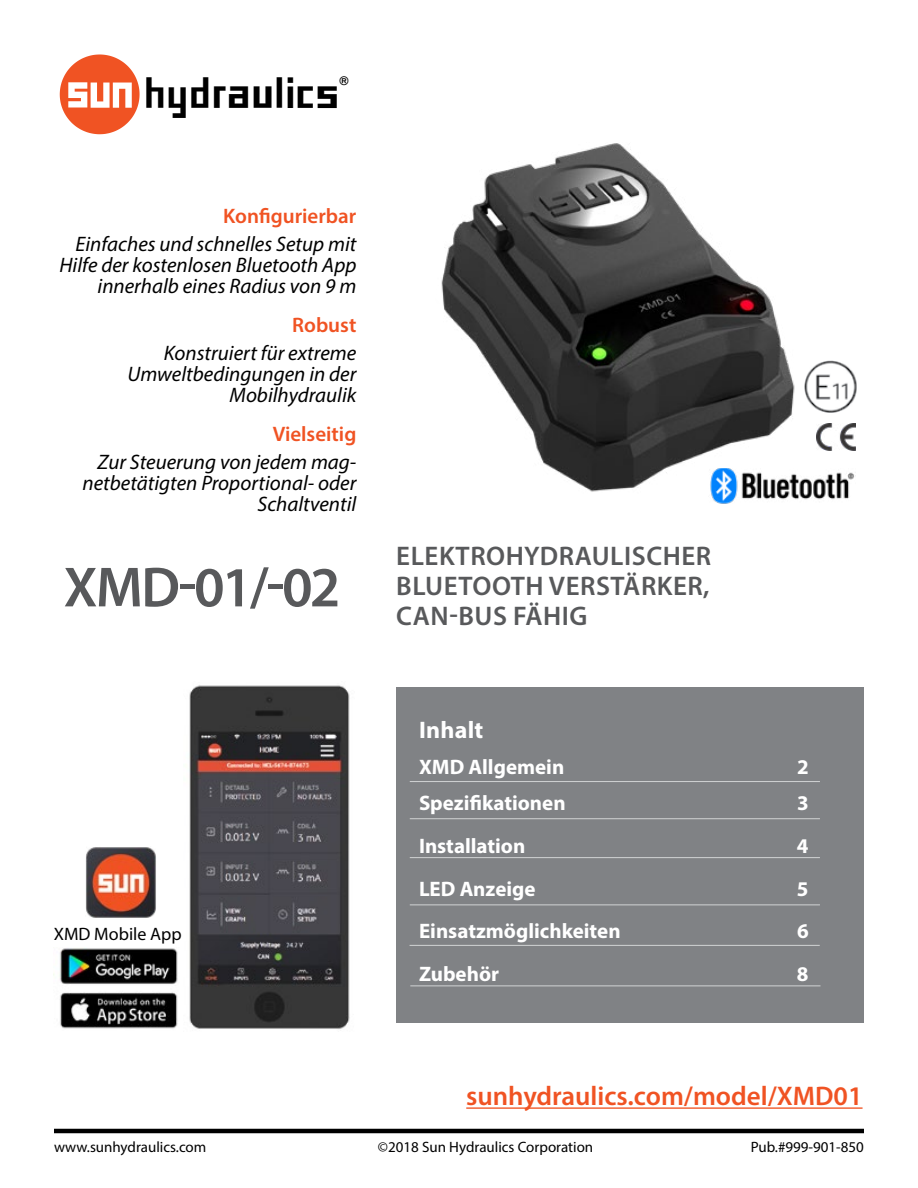
<style>
.page{position:relative;width:918px;height:1188px;background:#fff}
.page>*{position:absolute;margin:0;border:0;box-sizing:border-box;transform-origin:0 0}
.t1{font:600 57px "Myriad Pro";letter-spacing:-.04em;color:#58595b}
.t2{font:44.25px "Sunhyd 3 d";letter-spacing:.03em;color:#000}
.t3{font:600 27px/30px "Myriad Pro";letter-spacing:.02em;color:#58595b;text-align:justify}
.t4{font:600 27px "Myriad Pro";color:#f05323}
.t5{font:700 24px "Myriad Pro";letter-spacing:.01em;color:#fff}
.t6{font:italic 21px/21px "Myriad Pro";color:#000;text-align:right}
.t7{font:700 21px "Myriad Pro";color:#fff}
.t8{font:600 21px "Myriad Pro";color:#f05323}
.t9{font:18px "Myriad Pro";color:#000}
.t10{font:15px "Myriad Pro";color:#000}
.t11{font:500 12.75px "Franklin Gothic";color:#000}
</style>
<div class="page">
<div style="left:396px;top:687px;width:468px;height:336px;background:#808285"></div>
<hr style="left:54px;top:1129px;width:810px;height:4px;background:#000">
<img style="left:189px;top:685px;width:161px;height:344px">
<hr style="left:466px;top:1107px;width:397px;height:2px;background:#f05323">
<img style="left:85px;top:847px;width:71px;height:71px">
<img style="left:441px;top:143px;width:354px;height:349px">
<img style="left:709px;top:468px;width:145px;height:36px">
<img style="left:817px;top:423px;width:38px;height:27px">
<img style="left:53px;top:948px;width:125px;height:81px">
<svg style="left:60px;top:54px;width:80px;height:80px"></svg>
<hr style="left:410px;top:781px;width:410px;height:1px;background:#d1d3d4">
<hr style="left:410px;top:818px;width:410px;height:1px;background:#d1d3d4">
<hr style="left:410px;top:857px;width:410px;height:1px;background:#d1d3d4">
<hr style="left:410px;top:904px;width:410px;height:1px;background:#d1d3d4">
<hr style="left:410px;top:986px;width:411px;height:1px;background:#d1d3d4">
<hr style="left:410px;top:945px;width:410px;height:1px;background:#d1d3d4">
<img style="left:804px;top:360px;width:53px;height:52px">
<p class="t11" style="left:339px;top:72px;width:11px">®</p>
<h2 class="t2" style="left:146px;top:75px;width:197px">hydraulics</h2>
<p class="t8" style="left:223px;top:203px;width:135px">Konfigurierbar</p>
<p class="t6" style="left:59px;top:233px;width:299px">Einfaches und schnelles Setup mit<br>Hilfe der kostenlosen Bluetooth App innerhalb eines Radius von 9 m</p>
<p class="t8" style="left:292px;top:312px;width:66px">Robust</p>
<p class="t6" style="left:127px;top:342px;width:230px">Konstruiert für extreme<br>Umweltbedingungen in der<br>Mobilhydraulik</p>
<p class="t8" style="left:273px;top:420px;width:85px">Vielseitig</p>
<p class="t6" style="left:82px;top:451px;width:275px">Zur Steuerung von jedem mag&shy;netbetätigten Proportional- oder<br>Schaltventil</p>
<h1 class="t1" style="left:64px;top:551px;width:278px">XMD-01/-02</h1>
<p class="t9" style="left:54px;top:923px;width:129px">XMD Mobile App</p>
<p class="t3" style="left:396px;top:540px;width:316px">ELEKTROHYDRAULISCHER BLUETOOTH VERSTÄRKER, CAN-BUS FÄHIG</p>
<p class="t5" style="left:419px;top:714px;width:66px">Inhalt</p>
<p class="t7" style="left:419px;top:753px;width:147px">XMD Allgemein</p>
<p class="t7" style="left:797px;top:753px;width:13px">2</p>
<p class="t7" style="left:419px;top:789px;width:148px">Spezifikationen</p>
<p class="t7" style="left:797px;top:789px;width:13px">3</p>
<p class="t7" style="left:419px;top:832px;width:108px">Installation</p>
<p class="t7" style="left:797px;top:832px;width:13px">4</p>
<p class="t7" style="left:419px;top:875px;width:118px">LED Anzeige</p>
<p class="t7" style="left:797px;top:875px;width:13px">5</p>
<p class="t7" style="left:419px;top:917px;width:203px">Einsatzmöglichkeiten</p>
<p class="t7" style="left:797px;top:917px;width:13px">6</p>
<p class="t7" style="left:419px;top:960px;width:82px">Zubehör</p>
<p class="t7" style="left:797px;top:960px;width:13px">8</p>
<p class="t4" style="left:466px;top:1079px;width:398px">sunhydraulics.com/model/XMD01</p>
<p class="t10" style="left:54px;top:1138px;width:154px">www.sunhydraulics.com</p>
<p class="t10" style="left:378px;top:1138px;width:217px">©2018 Sun Hydraulics Corporation</p>
<p class="t10" style="left:751px;top:1138px;width:115px">Pub.#999-901-850</p>
</div>
